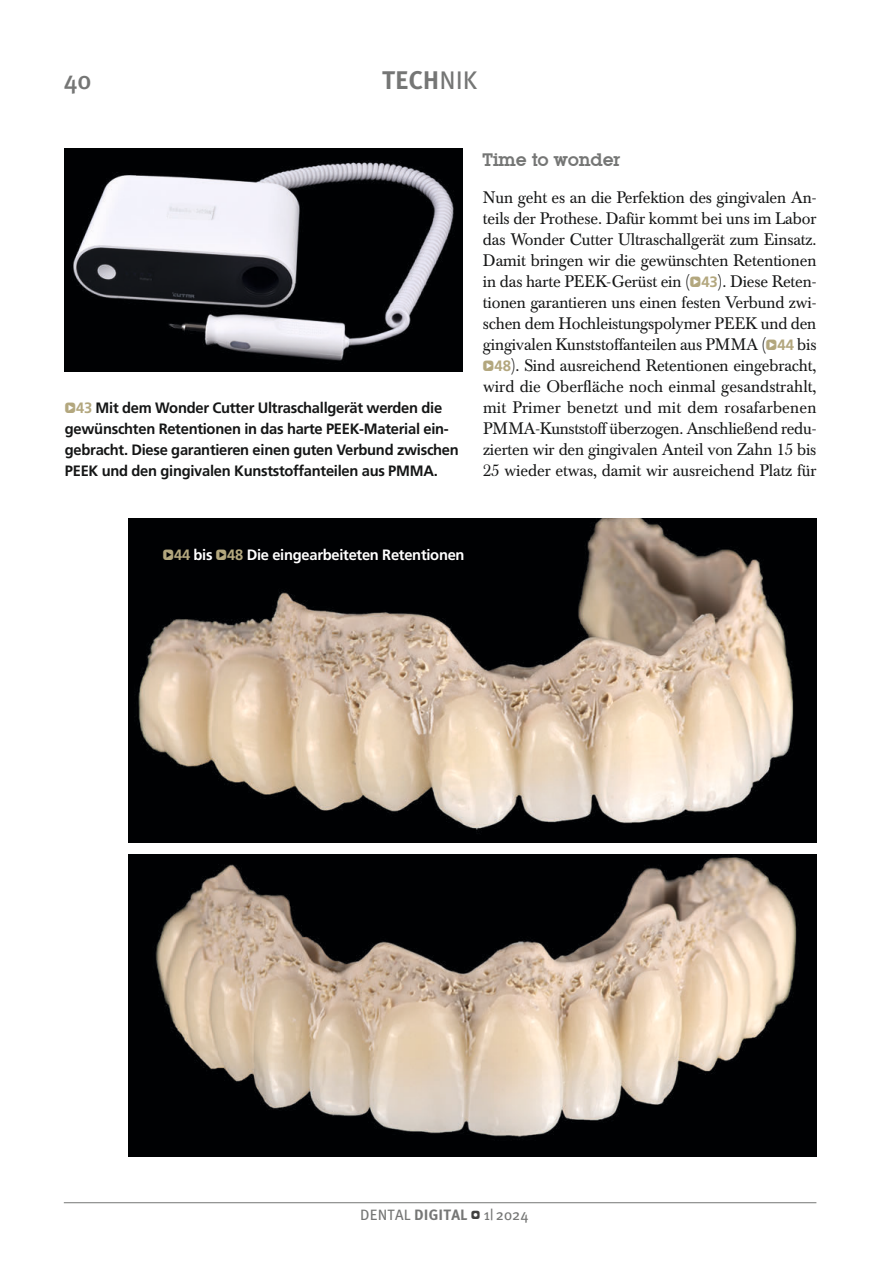
<style>
.page{position:relative;width:893px;height:1263px;background:#fff}
.page>*{position:absolute;margin:0;border:0;box-sizing:border-box;transform-origin:0 0}
.t1{font:700 25.5px "Meta Plus";color:#757675}
.t2{font:500 25.5px "Meta Plus";color:#757675}
.t3{font:700 18px "Lubiana";color:#757675}
.t4{font:16.5px/21px "Baskerville BE";letter-spacing:-.005em;color:#151616;text-align:justify}
.t5{font:700 15px/21px "Frutiger";letter-spacing:-.02em;color:#151616}
.t6{font:700 15px "Frutiger";letter-spacing:-.02em;color:#fff}
.t7{font:15px "Meta Plus";letter-spacing:.01em;color:#757675}
.s1{font-weight:400}
.s2{font-family:"Click Bits Icon Pods";font-weight:400;color:#b3a77e}
.s3{font-family:"Frutiger LT Std";color:#b3a77e}
.s4{font-family:"Click Bits Icon Pods";font-size:15px;color:#b3a77e}
.s5{font-family:"Frutiger LT Std";font-weight:700;font-size:15px;color:#b3a77e}
.s6{font-weight:700}
.s7{font-family:"Click Bits Icon Pods";font-size:12px;color:#414140}
</style>
<div class="page">
<hr style="left:64px;top:1202px;width:752px;height:1px;background:#757675">
<img style="left:65px;top:149px;width:398px;height:222px">
<img style="left:128px;top:518px;width:688px;height:324px">
<img style="left:128px;top:854px;width:688px;height:303px">
<h1 class="t2" style="left:64px;top:66px;width:29px">40</h1>
<h1 class="t1" style="left:382px;top:66px;width:97px">TECH<span class="s1">NIK</span></h1>
<p class="t5" style="left:65px;top:398px;width:396px"><span class="s2">Q</span><span class="s3">43</span> Mit dem Wonder Cutter Ultraschallgerät werden die gewünschten Retentionen in das harte PEEK-Material ein&shy;gebracht. Diese garantieren einen guten Verbund zwischen PEEK und den gingivalen Kunststoffanteilen aus PMMA.</p>
<p class="t3" style="left:483px;top:149px;width:139px">Time to wonder</p>
<p class="t4" style="left:483px;top:188px;width:335px">Nun geht es an die Perfektion des gingivalen An&shy;teils der Prothese. Dafür kommt bei uns im Labor das Wonder Cutter Ultraschallgerät zum Einsatz.<br>Damit bringen wir die gewünschten Retentionen in das harte PEEK-Gerüst ein (<span class="s4">Q</span><span class="s5">43</span>). Diese Reten&shy;tionen garantieren uns einen festen Verbund zwi&shy;schen dem Hochleistungspolymer PEEK und den gingivalen Kunststoffanteilen aus PMMA (<span class="s4">Q</span><span class="s5">44</span> bis <span class="s4">Q</span><span class="s5">48</span>). Sind ausreichend Retentionen eingebracht, wird die Oberfläche noch einmal gesandstrahlt, mit Primer benetzt und mit dem rosafarbenen PMMA-Kunststoff überzogen. Anschließend redu&shy;zierten wir den gingivalen Anteil von Zahn 15 bis 25 wieder etwas, damit wir ausreichend Platz für</p>
<p class="t6" style="left:163px;top:546px;width:303px"><span class="s2">Q</span><span class="s3">44</span> bis <span class="s2">Q</span><span class="s3">48</span> Die eingearbeiteten Retentionen</p>
<p class="t7" style="left:360px;top:1206px;width:170px">DENTAL <span class="s6">DIGITAL</span> <span class="s7">W</span> 1| 2024</p>
</div>
